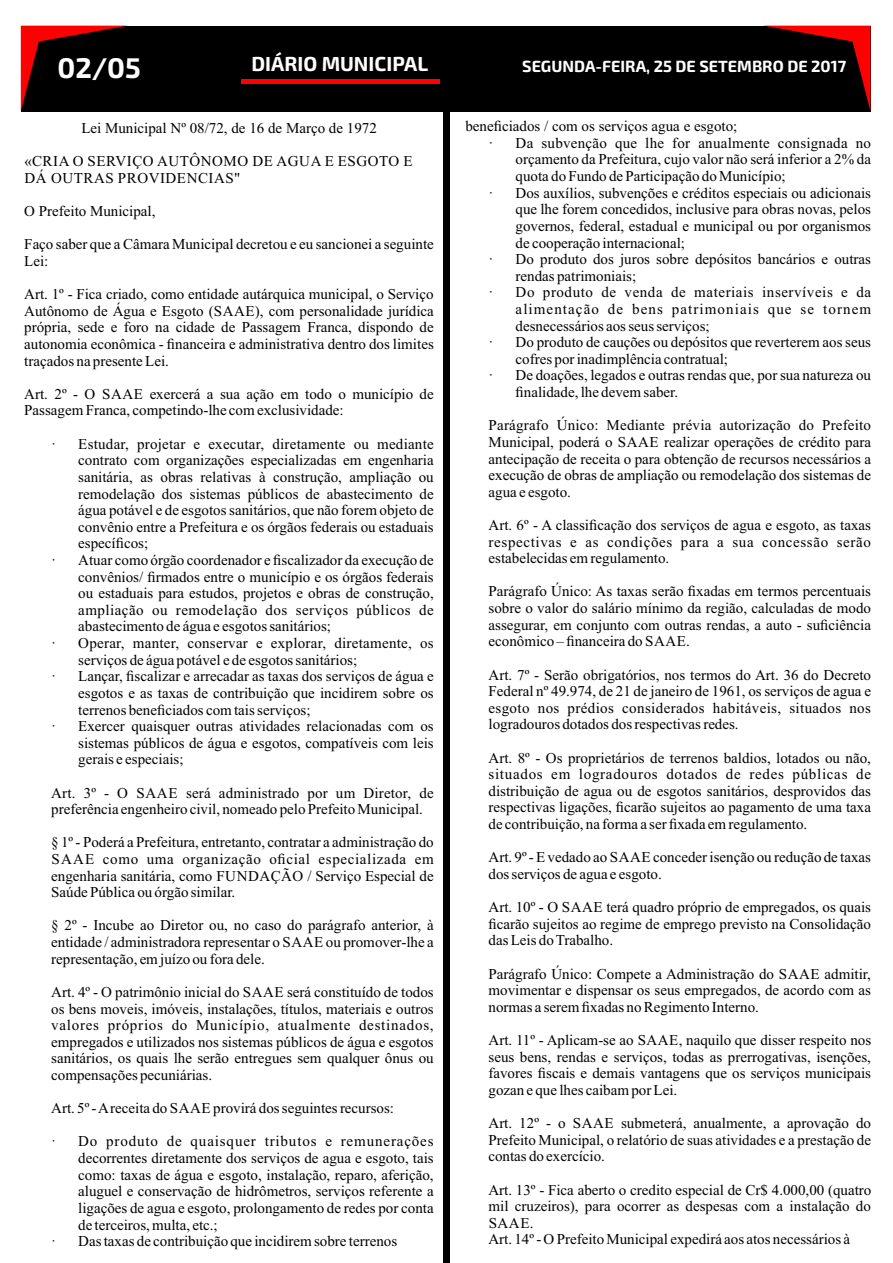
<style>
.page{position:relative;width:893px;height:1263px;background:#fff}
.page>*{position:absolute;margin:0;border:0;box-sizing:border-box;transform-origin:0 0}
.t1{font:700 28.5px "Exo 2";color:#fff}
.t2{font:700 20.25px "Exo 2";color:#fff}
.t3{font:700 16.2px "Exo 2";color:#fff}
.t4{font:15px/16.6px "Times New Roman";color:#000;text-align:justify}
.t5{font:15px/16.6px "Times New Roman";letter-spacing:.035em;color:#000}
.t6{font:15px "Times New Roman";letter-spacing:.02em;color:#000}
.t7{font:15px "Times New Roman";letter-spacing:.03em;color:#000}
.t8{font:15px "Times New Roman";letter-spacing:.04em;color:#000}
.t9{font:15px "Times New Roman";letter-spacing:.06em;color:#000}
.t10{font:15px "Times New Roman";letter-spacing:.07em;color:#000}
</style>
<div class="page">
<div style="left:21px;top:26px;width:849px;height:86px;background:#000"></div>
<svg style="left:21px;top:26px;width:105px;height:85px"></svg>
<svg style="left:766px;top:26px;width:104px;height:83px"></svg>
<div style="left:443px;top:112px;width:7px;height:1151px;background:#000"></div>
<hr style="left:241px;top:79px;width:198px;height:4px;background:#f00">
<h2 class="t2" style="left:251px;top:57px;width:178px">DIÁRIO MUNICIPAL</h2>
<h1 class="t1" style="left:58px;top:58px;width:85px">02/05</h1>
<p class="t3" style="left:522px;top:61px;width:325px">SEGUNDA-FEIRA, 25 DE SETEMBRO DE 2017</p>
<p class="t4" style="left:81px;top:121px;width:297px">Lei Municipal Nº 08/72, de 16 de Março de 1972</p>
<p class="t5" style="left:24px;top:154px;width:390px">«CRIA O SERVIÇO AUTÔNOMO DE AGUA E ESGOTO E<br>DÁ OUTRAS PROVIDENCIAS"</p>
<p class="t4" style="left:24px;top:204px;width:133px">O Prefeito Municipal,</p>
<p class="t4" style="left:24px;top:237px;width:411px">Faço saber que a Câmara Municipal decretou e eu sancionei a seguinte<br>Lei:</p>
<p class="t4" style="left:24px;top:287px;width:411px">Art. 1º - Fica criado, como entidade autárquica municipal, o Serviço Autônomo de Água e Esgoto (SAAE), com personalidade jurídica própria, sede e foro na cidade de Passagem Franca, dispondo de autonomia econômica - financeira e administrativa dentro dos limites traçados na presente Lei.</p>
<p class="t4" style="left:24px;top:387px;width:411px">Art. 2º - O SAAE exercerá a sua ação em todo o município de<br>Passagem Franca, competindo-lhe com exclusividade:</p>
<p class="t4" style="left:51px;top:437px;width:384px">· Estudar, projetar e executar, diretamente ou mediante</p>
<p class="t4" style="left:78px;top:453px;width:357px">contrato com organizações especializadas em engenharia</p>
<p class="t4" style="left:78px;top:470px;width:357px">sanitária, as obras relativas à construção, ampliação ou</p>
<p class="t4" style="left:78px;top:487px;width:357px">remodelação dos sistemas públicos de abastecimento de</p>
<p class="t4" style="left:78px;top:503px;width:357px">água potável e de esgotos sanitários, que não forem objeto de</p>
<p class="t4" style="left:78px;top:520px;width:357px">convênio entre a Prefeitura e os órgãos federais ou estaduais</p>
<p class="t4" style="left:78px;top:536px;width:71px">específicos;</p>
<p class="t4" style="left:51px;top:553px;width:384px">· Atuar como órgão coordenador e fiscalizador da execução de</p>
<p class="t4" style="left:78px;top:570px;width:357px">convênios/ firmados entre o município e os órgãos federais</p>
<p class="t4" style="left:78px;top:586px;width:357px">ou estaduais para estudos, projetos e obras de construção,</p>
<p class="t7" style="left:78px;top:604px;width:357px">ampliação ou remodelação dos serviços públicos de</p>
<p class="t4" style="left:78px;top:619px;width:254px">abastecimento de água e esgotos sanitários;</p>
<p class="t6" style="left:51px;top:638px;width:384px">· Operar, manter, conservar e explorar, diretamente, os</p>
<p class="t4" style="left:78px;top:653px;width:280px">serviços de água potável e de esgotos sanitários;</p>
<p class="t4" style="left:51px;top:669px;width:384px">· Lançar, fiscalizar e arrecadar as taxas dos serviços de água e</p>
<p class="t4" style="left:78px;top:686px;width:357px">esgotos e as taxas de contribuição que incidirem sobre os</p>
<p class="t4" style="left:78px;top:703px;width:234px">terrenos beneficiados com tais serviços;</p>
<p class="t4" style="left:51px;top:719px;width:384px">· Exercer quaisquer outras atividades relacionadas com os</p>
<p class="t4" style="left:78px;top:736px;width:357px">sistemas públicos de água e esgotos, compatíveis com leis</p>
<p class="t4" style="left:78px;top:752px;width:107px">gerais e especiais;</p>
<p class="t4" style="left:51px;top:786px;width:384px">Art. 3º - O SAAE será administrado por um Diretor, de preferência engenheiro civil, nomeado pelo Prefeito Municipal.</p>
<p class="t4" style="left:51px;top:835px;width:384px">§ 1º - Poderá a Prefeitura, entretanto, contratar a administração do SAAE como uma organização oficial especializada em engenharia sanitária, como FUNDAÇÃO / Serviço Especial de Saúde Pública ou órgão similar.</p>
<p class="t4" style="left:51px;top:918px;width:384px">§ 2º - Incube ao Diretor ou, no caso do parágrafo anterior, à entidade / administradora representar o SAAE ou promover-lhe a representação, em juízo ou fora dele.</p>
<p class="t4" style="left:51px;top:985px;width:384px">Art. 4º - O patrimônio inicial do SAAE será constituído de todos os bens moveis, imóveis, instalações, títulos, materiais e outros valores próprios do Município, atualmente destinados, empregados e utilizados nos sistemas públicos de água e esgotos sanitários, os quais lhe serão entregues sem qualquer ônus ou compensações pecuniárias.</p>
<p class="t4" style="left:51px;top:1101px;width:344px">Art. 5º - Areceita do SAAE provirá dos seguintes recursos:</p>
<p class="t9" style="left:51px;top:1136px;width:384px">· Do produto de quaisquer tributos e remunerações</p>
<p class="t4" style="left:78px;top:1151px;width:357px">decorrentes diretamente dos serviços de agua e esgoto, tais</p>
<p class="t4" style="left:78px;top:1168px;width:357px">como: taxas de água e esgoto, instalação, reparo, aferição,</p>
<p class="t4" style="left:78px;top:1184px;width:357px">aluguel e conservação de hidrômetros, serviços referente a</p>
<p class="t4" style="left:78px;top:1201px;width:357px">ligações de agua e esgoto, prolongamento de redes por conta</p>
<p class="t4" style="left:78px;top:1217px;width:141px">de terceiros, multa, etc.;</p>
<p class="t4" style="left:51px;top:1234px;width:347px">· Das taxas de contribuição que incidirem sobre terrenos</p>
<p class="t4" style="left:465px;top:119px;width:274px">beneficiados / com os serviços agua e esgoto;</p>
<p class="t4" style="left:489px;top:136px;width:384px">· Da subvenção que lhe for anualmente consignada no</p>
<p class="t4" style="left:516px;top:153px;width:357px">orçamento da Prefeitura, cujo valor não será inferior a 2% da</p>
<p class="t4" style="left:516px;top:169px;width:272px">quota do Fundo de Participação do Município;</p>
<p class="t4" style="left:489px;top:186px;width:384px">· Dos auxílios, subvenções e créditos especiais ou adicionais</p>
<p class="t4" style="left:516px;top:202px;width:357px">que lhe forem concedidos, inclusive para obras novas, pelos</p>
<p class="t4" style="left:516px;top:219px;width:357px">governos, federal, estadual e municipal ou por organismos</p>
<p class="t4" style="left:516px;top:236px;width:171px">de cooperação internacional;</p>
<p class="t4" style="left:489px;top:252px;width:384px">· Do produto dos juros sobre depósitos bancários e outras</p>
<p class="t4" style="left:516px;top:269px;width:122px">rendas patrimoniais;</p>
<p class="t8" style="left:489px;top:287px;width:384px">· Do produto de venda de materiais inservíveis e da</p>
<p class="t10" style="left:516px;top:304px;width:357px">alimentação de bens patrimoniais que se tornem</p>
<p class="t4" style="left:516px;top:319px;width:196px">desnecessários aos seus serviços;</p>
<p class="t4" style="left:489px;top:335px;width:384px">· Do produto de cauções ou depósitos que reverterem aos seus</p>
<p class="t4" style="left:516px;top:352px;width:214px">cofres por inadimplência contratual;</p>
<p class="t4" style="left:489px;top:369px;width:384px">· De doações, legados e outras rendas que, por sua natureza ou</p>
<p class="t4" style="left:516px;top:385px;width:164px">finalidade, lhe devem saber.</p>
<p class="t4" style="left:489px;top:418px;width:384px">Parágrafo Único: Mediante prévia autorização do Prefeito Municipal, poderá o SAAE realizar operações de crédito para antecipação de receita o para obtenção de recursos necessários a execução de obras de ampliação ou remodelação dos sistemas de agua e esgoto.</p>
<p class="t4" style="left:489px;top:518px;width:384px">Art. 6º - A classificação dos serviços de agua e esgoto, as taxas respectivas e as condições para a sua concessão serão estabelecidas em regulamento.</p>
<p class="t4" style="left:489px;top:584px;width:384px">Parágrafo Único: As taxas serão fixadas em termos percentuais sobre o valor do salário mínimo da região, calculadas de modo assegurar, em conjunto com outras rendas, a auto - suficiência econômico – financeira do SAAE.</p>
<p class="t4" style="left:488px;top:668px;width:384px">Art. 7º - Serão obrigatórios, nos termos do Art. 36 do Decreto Federal nº 49.974, de 21 de janeiro de 1961, os serviços de agua e esgoto nos prédios considerados habitáveis, situados nos logradouros dotados dos respectivas redes.</p>
<p class="t4" style="left:488px;top:751px;width:384px">Art. 8º - Os proprietários de terrenos baldios, lotados ou não, situados em logradouros dotados de redes públicas de distribuição de agua ou de esgotos sanitários, desprovidos das respectivas ligações, ficarão sujeitos ao pagamento de uma taxa de contribuição, na forma a ser fixada em regulamento.</p>
<p class="t4" style="left:488px;top:850px;width:384px">Art. 9º - E vedado ao SAAE conceder isenção ou redução de taxas dos serviços de agua e esgoto.</p>
<p class="t4" style="left:488px;top:900px;width:384px">Art. 10º - O SAAE terá quadro próprio de empregados, os quais ficarão sujeitos ao regime de emprego previsto na Consolidação das Leis do Trabalho.</p>
<p class="t4" style="left:488px;top:967px;width:384px">Parágrafo Único: Compete a Administração do SAAE admitir, movimentar e dispensar os seus empregados, de acordo com as normas a serem fixadas no Regimento Interno.</p>
<p class="t4" style="left:488px;top:1033px;width:384px">Art. 11º - Aplicam-se ao SAAE, naquilo que disser respeito nos seus bens, rendas e serviços, todas as prerrogativas, isenções, favores fiscais e demais vantagens que os serviços municipais gozan e que lhes caibam por Lei.</p>
<p class="t4" style="left:488px;top:1116px;width:384px">Art. 12º - o SAAE submeterá, anualmente, a aprovação do Prefeito Municipal, o relatório de suas atividades e a prestação de contas do exercício.</p>
<p class="t4" style="left:488px;top:1183px;width:384px;text-align:left">Art. 13º - Fica aberto o credito especial de Cr$ 4.000,00 (quatro mil cruzeiros), para ocorrer as despesas com a instalação do SAAE.<br>Art. 14º - O Prefeito Municipal expedirá aos atos necessários à</p>
</div>
